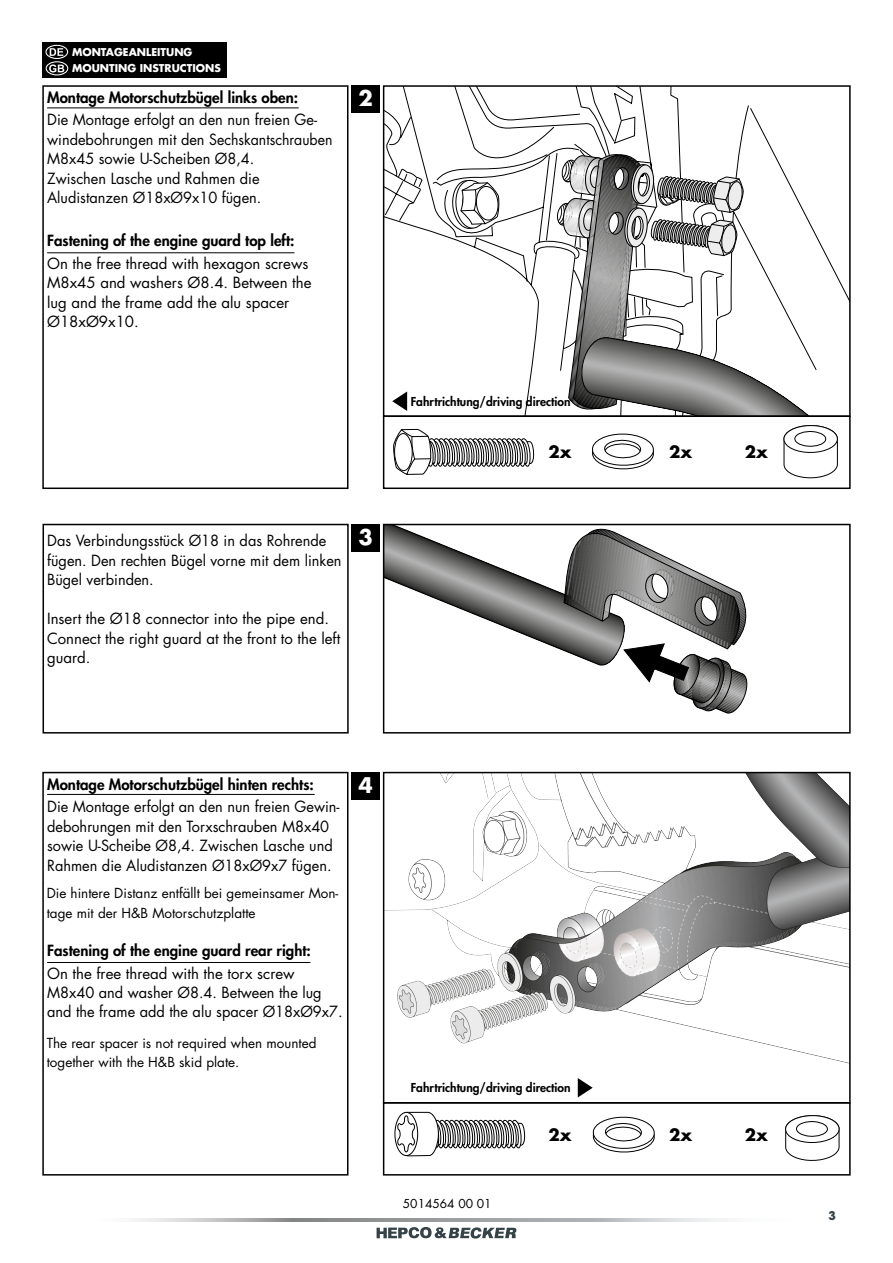
<style>
.page{position:relative;width:893px;height:1263px;background:#fff}
.page>*{position:absolute;margin:0;border:0;box-sizing:border-box;transform-origin:0 0}
.t1{font:700 21px "Futura Std";color:#fff}
.t2{font:700 16.5px "Futura Std";color:#000}
.t3{font:15px/19.5px "Futura Std";color:#000}
.t4{font:800 15px "Futura Std";color:#000}
.t5{font:13.5px/19.5px "Futura Std";color:#000}
.t6{font:800 12px "Futura Std";color:#000}
.t7{font:12px "Futura Std";color:#000}
.t8{font:700 12px "Avant Garde";color:#354248}
.t9{font:700 10.5px/16.5px "Futura Std";color:#fff}
</style>
<div class="page">
<svg style="left:134px;top:1218px;width:593px;height:3px;background:#b3b4b5"></svg>
<svg style="left:377px;top:1227px;width:139px;height:11px"></svg>
<div style="left:43px;top:43px;width:184px;height:35px;background:#000"></div>
<svg style="left:50px;top:48px;width:13px;height:8px"></svg>
<div style="left:45px;top:45px;width:23px;height:14px;border:1px solid #fff;border-radius:50%"></div>
<svg style="left:49px;top:64px;width:15px;height:8px"></svg>
<div style="left:46px;top:61px;width:22px;height:14px;border:1px solid #fff;border-radius:50%"></div>
<div style="left:42px;top:85px;width:306px;height:404px;border:2px solid #000"></div>
<div style="left:42px;top:772px;width:306px;height:403px;border:2px solid #000"></div>
<svg style="left:386px;top:88px;width:363px;height:326px"></svg>
<svg style="left:450px;top:178px;width:49px;height:53px"></svg>
<svg style="left:556px;top:108px;width:292px;height:306px"></svg>
<div style="left:383px;top:85px;width:468px;height:332px;border:2px solid #000"></div>
<img style="left:386px;top:775px;width:462px;height:313px">
<div style="left:383px;top:772px;width:468px;height:331px;border:2px solid #000"></div>
<svg style="left:386px;top:527px;width:362px;height:187px"></svg>
<div style="left:383px;top:524px;width:468px;height:209px;border:2px solid #000"></div>
<div style="left:43px;top:524px;width:306px;height:209px;border:2px solid #000"></div>
<div style="left:383px;top:415px;width:468px;height:74px;border:2px solid #000"></div>
<div style="left:383px;top:1102px;width:468px;height:73px;border:2px solid #000"></div>
<div style="left:352px;top:85px;width:28px;height:28px;background:#000"></div>
<div style="left:352px;top:772px;width:28px;height:27px;background:#000"></div>
<div style="left:352px;top:524px;width:28px;height:28px;background:#000"></div>
<svg style="left:783px;top:425px;width:55px;height:54px"></svg>
<svg style="left:785px;top:1115px;width:55px;height:46px"></svg>
<svg style="left:592px;top:433px;width:62px;height:37px"></svg>
<svg style="left:592px;top:1116px;width:63px;height:37px"></svg>
<svg style="left:392px;top:391px;width:15px;height:20px"></svg>
<svg style="left:578px;top:1078px;width:15px;height:19px"></svg>
<hr style="left:47px;top:108px;width:252px;height:1px;background:#000">
<hr style="left:47px;top:794px;width:268px;height:1px;background:#000">
<hr style="left:47px;top:252px;width:247px;height:1px;background:#000">
<hr style="left:47px;top:962px;width:263px;height:1px;background:#000">
<svg style="left:393px;top:429px;width:142px;height:46px"></svg>
<div style="left:394px;top:433px;width:18px;height:38px;background:#fff;border-radius:50%"></div>
<div style="left:394px;top:433px;width:19px;height:38px;border:1px solid #000;border-radius:50%"></div>
<div style="left:395px;top:1112px;width:23px;height:43px;background:#0d0d0d;border-radius:50%"></div>
<div style="left:395px;top:1112px;width:23px;height:44px;border:1px solid #000;border-radius:50%"></div>
<svg style="left:396px;top:1112px;width:130px;height:44px"></svg>
<p class="t9" style="left:72px;top:43px;width:150px">MONTAGEANLEITUNG<br>MOUNTING INSTRUCTIONS</p>
<p class="t4" style="left:47px;top:88px;width:253px">Montage Motorschutzbügel links oben:</p>
<p class="t3" style="left:47px;top:110px;width:287px">Die Montage erfolgt an den nun freien Ge&shy;windebohrungen mit den Sechskantschrauben M8x45 sowie U-Scheiben Ø8,4.<br>Zwischen Lasche und Rahmen die Aludistanzen Ø18xØ9x10 fügen.</p>
<p class="t4" style="left:47px;top:231px;width:249px">Fastening of the engine guard top left:</p>
<p class="t3" style="left:47px;top:254px;width:266px">On the free thread with hexagon screws<br>M8x45 and washers Ø8.4. Between the lug and the frame add the alu spacer<br>Ø18xØ9x10.</p>
<h1 class="t1" style="left:358px;top:84px;width:16px">2</h1>
<p class="t3" style="left:47px;top:531px;width:296px">Das Verbindungsstück Ø18 in das Rohrende fügen. Den rechten Bügel vorne mit dem linken<br>Bügel verbinden.</p>
<p class="t3" style="left:47px;top:609px;width:295px">Insert the Ø18 connector into the pipe end.<br>Connect the right guard at the front to the left guard.</p>
<h1 class="t1" style="left:358px;top:523px;width:16px">3</h1>
<p class="t6" style="left:411px;top:394px;width:161px">Fahrtrichtung/driving direction</p>
<p class="t2" style="left:548px;top:441px;width:25px">2x</p>
<p class="t4" style="left:47px;top:774px;width:268px">Montage Motorschutzbügel hinten rechts:</p>
<p class="t3" style="left:47px;top:797px;width:294px">Die Montage erfolgt an den nun freien Gewin&shy;debohrungen mit den Torxschrauben M8x40 sowie U-Scheibe Ø8,4. Zwischen Lasche und Rahmen die Aludistanzen Ø18xØ9x7 fügen.</p>
<p class="t5" style="left:47px;top:884px;width:293px">Die hintere Distanz entfällt bei gemeinsamer Mon&shy;tage mit der H&amp;B Motorschutzplatte</p>
<p class="t4" style="left:47px;top:941px;width:265px">Fastening of the engine guard rear right:</p>
<p class="t3" style="left:47px;top:963px;width:297px">On the free thread with the torx screw<br>M8x40 and washer Ø8.4. Between the lug and the frame add the alu spacer Ø18xØ9x7.</p>
<p class="t5" style="left:47px;top:1033px;width:271px">The rear spacer is not required when mounted together with the H&amp;B skid plate.</p>
<h1 class="t1" style="left:358px;top:771px;width:16px">4</h1>
<p class="t6" style="left:411px;top:1080px;width:161px">Fahrtrichtung/driving direction</p>
<p class="t7" style="left:403px;top:1196px;width:90px">5014564 00 01</p>
<p class="t2" style="left:548px;top:1123px;width:25px">2x</p>
<p class="t2" style="left:669px;top:441px;width:25px">2x</p>
<p class="t2" style="left:745px;top:441px;width:25px">2x</p>
<p class="t2" style="left:669px;top:1123px;width:25px">2x</p>
<p class="t2" style="left:745px;top:1123px;width:25px">2x</p>
<p class="t8" style="left:828px;top:1208px;width:9px">3</p>
</div>
